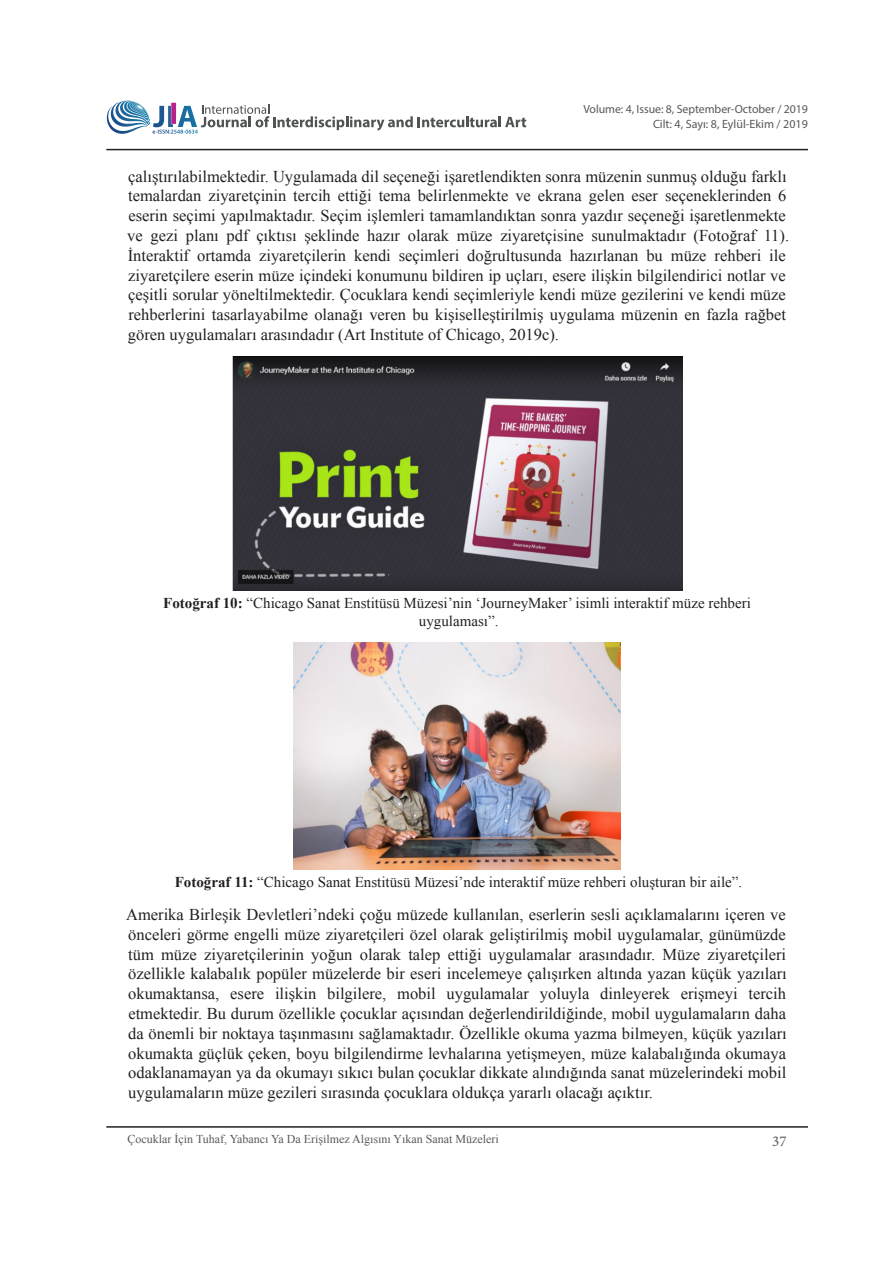
<style>
.page{position:relative;width:893px;height:1263px;background:#fff}
.page>*{position:absolute;margin:0;border:0;box-sizing:border-box;transform-origin:0 0}
.t1{font:16.5px/19.8px "Times New Roman";color:#231f20}
.t2{font:15px/18px "Times New Roman";color:#231f20;text-align:center}
.t3{font:15px "Minion Pro";color:#585858}
.t4{font:12px "Times New Roman";color:#585858}
.t5{font:12px "Myriad Pro";color:#585858}
.t6{font:11.85px "Myriad Pro";letter-spacing:-.005em;color:#585858}
.s1{font-weight:700}
</style>
<div class="page">
<hr style="left:106px;top:1126px;width:702px;height:2px;background:#231f20">
<hr style="left:106px;top:149px;width:702px;height:1px;background:#231f20">
<svg style="left:106px;top:100px;width:420px;height:34px"></svg>
<img style="left:232px;top:356px;width:450px;height:234px">
<img style="left:294px;top:642px;width:326px;height:227px">
<p class="t6" style="left:583px;top:102px;width:226px">Volume: 4, Issue: 8, September-October / 2019</p>
<p class="t5" style="left:653px;top:116px;width:156px">Cilt: 4, Sayı: 8, Eylül-Ekim / 2019</p>
<p class="t1" style="left:127px;top:166px;width:663px">çalıştırılabilmektedir. Uygulamada dil seçeneği işaretlendikten sonra müzenin sunmuş olduğu farklı temalardan ziyaretçinin tercih ettiği tema belirlenmekte ve ekrana gelen eser seçeneklerinden 6 eserin seçimi yapılmaktadır. Seçim işlemleri tamamlandıktan sonra yazdır seçeneği işaretlenmekte ve gezi planı pdf çıktısı şeklinde hazır olarak müze ziyaretçisine sunulmaktadır (Fotoğraf 11).<br>İnteraktif ortamda ziyaretçilerin kendi seçimleri doğrultusunda hazırlanan bu müze rehberi ile ziyaretçilere eserin müze içindeki konumunu bildiren ip uçları, esere ilişkin bilgilendirici notlar ve çeşitli sorular yöneltilmektedir. Çocuklara kendi seçimleriyle kendi müze gezilerini ve kendi müze rehberlerini tasarlayabilme olanağı veren bu kişiselleştirilmiş uygulama müzenin en fazla rağbet gören uygulamaları arasındadır (Art Institute of Chicago, 2019c).</p>
<p class="t2" style="left:163px;top:594px;width:589px"><span class="s1">Fotoğraf 10:</span> “Chicago Sanat Enstitüsü Müzesi’nin ‘JourneyMaker’ isimli interaktif müze rehberi uygulaması”.</p>
<p class="t2" style="left:175px;top:873px;width:569px"><span class="s1">Fotoğraf 11:</span> “Chicago Sanat Enstitüsü Müzesi’nde interaktif müze rehberi oluşturan bir aile”.</p>
<p class="t1" style="left:126px;top:904px;width:662px;text-align:justify">Amerika Birleşik Devletleri’ndeki çoğu müzede kullanılan, eserlerin sesli açıklamalarını içeren ve önceleri görme engelli müze ziyaretçileri özel olarak geliştirilmiş mobil uygulamalar, günümüzde tüm müze ziyaretçilerinin yoğun olarak talep ettiği uygulamalar arasındadır. Müze ziyaretçileri özellikle kalabalık popüler müzelerde bir eseri incelemeye çalışırken altında yazan küçük yazıları okumaktansa, esere ilişkin bilgilere, mobil uygulamalar yoluyla dinleyerek erişmeyi tercih etmektedir. Bu durum özellikle çocuklar açısından değerlendirildiğinde, mobil uygulamaların daha da önemli bir noktaya taşınmasını sağlamaktadır. Özellikle okuma yazma bilmeyen, küçük yazıları okumakta güçlük çeken, boyu bilgilendirme levhalarına yetişmeyen, müze kalabalığında okumaya odaklanamayan ya da okumayı sıkıcı bulan çocuklar dikkate alındığında sanat müzelerindeki mobil uygulamaların müze gezileri sırasında çocuklara oldukça yararlı olacağı açıktır.</p>
<p class="t4" style="left:128px;top:1131px;width:373px">Çocuklar İçi̇n Tuhaf, Yabancı Ya Da Eri̇şi̇lmez Algısını Yıkan Sanat Müzeleri</p>
<p class="t3" style="left:772px;top:1131px;width:16px">37</p>
</div>
